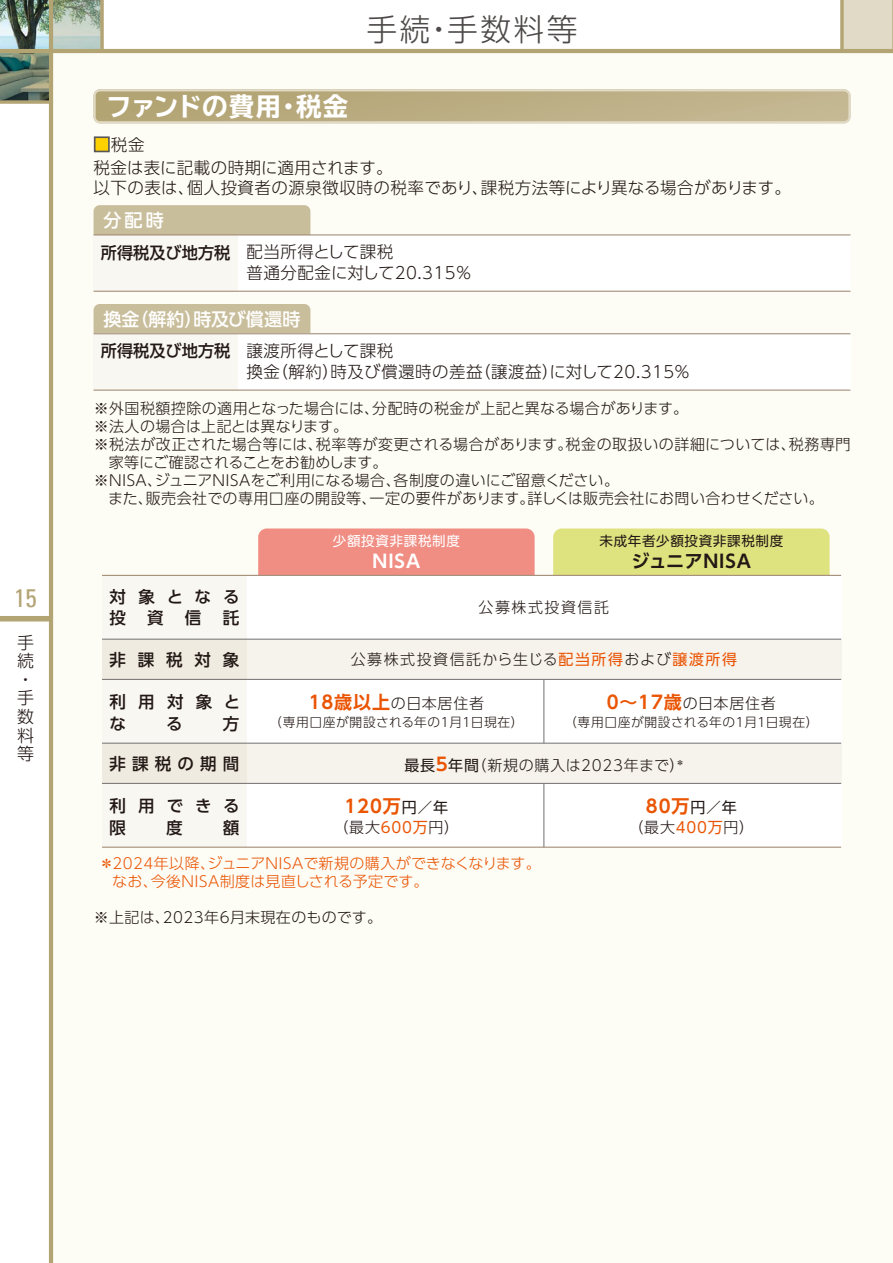
<style>
.page{position:relative;width:893px;height:1263px;background:#fff}
.page>*{position:absolute;margin:0;border:0;box-sizing:border-box;transform-origin:0 0}
.t1{font:300 30.75px "UD Shin Go Pro";letter-spacing:.08em;color:#4c4948}
.t2{font:700 expanded 25.5px "TBUD Go Std";color:#fff}
.t3{font:condensed 25.5px "Univers";color:#b3a474}
.t4{font:500 18px "UD Shin Go Pro";letter-spacing:.01em;color:#fff}
.t5{font:700 18px "UD Shin Go Pro De";letter-spacing:.05em;color:#ea5504}
.t6{font:700 18px "UD Shin Go Pro De";letter-spacing:.04em;color:#221815}
.t7{font:700 18px "UD Shin Go Pro De";color:#fff}
.t8{font:300 16.95px/18.6px "UD Shin Go Pro";color:#221815}
.t9{font:300 16.5px/21px "UD Shin Go Pro";letter-spacing:.03em;color:#221815}
.t10{font:500 16.5px/21.8px "UD Shin Go Pro";letter-spacing:.715em;color:#221815}
.t11{font:300 15px "UD Shin Go Pro";letter-spacing:.03em;color:#221815}
.t12{font:300 15px/18px "UD Shin Go Pro";letter-spacing:.01em;color:#ea5504}
.t13{font:300 15px "UD Shin Go Pro";letter-spacing:.09em;color:#221815}
.t14{font:300 15px "UD Shin Go Pro";letter-spacing:.05em;color:#221815}
.t15{font:300 15px "UD Shin Go Pro";letter-spacing:-.01em;color:#221815}
.t16{font:300 15px "UD Shin Go Pro";letter-spacing:.01em;color:#221815}
.t17{font:300 15px "UD Shin Go Pro";letter-spacing:.1em;color:#221815}
.t18{font:13.5px "UD Shin Go Pro";letter-spacing:.05em;color:#221815}
.t19{font:13.5px "UD Shin Go Pro";letter-spacing:.05em;color:#fff}
.t20{font:300 12.75px "UD Shin Go Pro";letter-spacing:.03em;color:#221815}
.s1{color:#fdd000}
.s2{font-weight:500}
.s3{font-weight:400;color:#ea5504}
.s4{font-family:"UD Shin Go Pro De";font-weight:700;font-size:18px;color:#ea5504}
.s5{font-weight:400}
.s6{font-family:"UD Shin Go Pro";font-weight:400;font-size:15px;color:#221815}
</style>
<div class="page">
<img style="left:0;top:0;width:49px;height:49px">
<div style="left:51px;top:51px;width:842px;height:1212px;background:#fdfcf5"></div>
<div style="left:842px;top:0;width:51px;height:51px;background:#e1dac6"></div>
<svg style="left:53px;top:0;width:47px;height:49px;background:#adbeaf"></svg>
<svg style="left:0;top:53px;width:49px;height:47px;background:#607767"></svg>
<svg style="left:840px;top:0;width:4px;height:49px"></svg>
<div style="left:0;top:616px;width:51px;height:5px;background:#b3a474"></div>
<hr style="left:49px;top:0;width:4px;height:1263px;background:#b3a474">
<hr style="left:0;top:49px;width:893px;height:4px;background:#b3a474">
<svg style="left:0;top:100px;width:49px;height:4px"></svg>
<svg style="left:100px;top:0;width:4px;height:49px"></svg>
<svg style="left:94px;top:89px;width:756px;height:34px;background:#bfb28a"></svg>
<div style="left:94px;top:205px;width:216px;height:34px;background:#c9be9c;border-radius:6px"></div>
<div style="left:94px;top:304px;width:216px;height:34px;background:#c9be9c;border-radius:6px"></div>
<div style="left:94px;top:334px;width:756px;height:56px;background:#fff"></div>
<div style="left:94px;top:334px;width:144px;height:56px;background:#f9f7f2"></div>
<div style="left:94px;top:235px;width:757px;height:56px;background:#fff"></div>
<div style="left:94px;top:235px;width:144px;height:56px;background:#f9f7f2"></div>
<hr style="left:94px;top:291px;width:756px;height:1px;background:#9d8771">
<hr style="left:94px;top:234px;width:756px;height:1px;background:#9d8771">
<hr style="left:94px;top:390px;width:756px;height:1px;background:#9d8771">
<hr style="left:94px;top:333px;width:756px;height:1px;background:#9d8771">
<div style="left:94px;top:136px;width:16px;height:16px;border:2px solid #595757"></div>
<div style="left:258px;top:528px;width:277px;height:77px;background:#f08e84;border-radius:9px"></div>
<div style="left:553px;top:528px;width:277px;height:77px;background:#dfe37f;border-radius:9px"></div>
<div style="left:102px;top:575px;width:739px;height:272px;background:#fff"></div>
<div style="left:102px;top:575px;width:145px;height:272px;background:#f9f7f2"></div>
<div style="left:102px;top:639px;width:739px;height:40px;background:linear-gradient(to right,#f2eee4,#f8f5f1)"></div>
<div style="left:102px;top:743px;width:739px;height:40px;background:linear-gradient(to right,#f2eee4,#f8f5f1)"></div>
<hr style="left:102px;top:639px;width:739px;height:1px;background:#727171">
<hr style="left:102px;top:679px;width:739px;height:1px;background:#727171">
<hr style="left:102px;top:743px;width:739px;height:1px;background:#727171">
<hr style="left:102px;top:783px;width:739px;height:1px;background:#727171">
<hr style="left:102px;top:847px;width:739px;height:1px;background:#9d8771">
<hr style="left:544px;top:679px;width:1px;height:64px;background:#727171">
<hr style="left:544px;top:783px;width:1px;height:64px;background:#727171">
<hr style="left:102px;top:575px;width:739px;height:1px;background:#9d8771">
<h2 class="t3" style="left:14px;top:582px;width:24px">15</h2>
<p class="t8" style="left:17px;top:632px;width:18px">手続・手数料等</p>
<h1 class="t1" style="left:366px;top:4px;width:213px">手続・手数料等</h1>
<h2 class="t2" style="left:106px;top:92px;width:244px">ファンドの費用・税金</h2>
<p class="t9" style="left:94px;top:133px;width:53px"><span class="s1">■</span>税金</p>
<p class="t9" style="left:94px;top:157px;width:699px;line-height:19.5px">税金は表に記載の時期に適用されます。<br>以下の表は、個人投資者の源泉徴収時の税率であり、課税方法等により異なる場合があります。</p>
<p class="t4" style="left:103px;top:206px;width:62px">分配時</p>
<p class="t9" style="left:247px;top:241px;width:227px;text-indent:-146px"><span class="s2">所得税及び地方税</span> 配当所得として課税<br>普通分配金に対して20.315％</p>
<p class="t4" style="left:103px;top:305px;width:199px">換金（解約）時及び償還時</p>
<p class="t9" style="left:247px;top:340px;width:445px;text-indent:-146px"><span class="s2">所得税及び地方税</span> 譲渡所得として課税<br>換金（解約）時及び償還時の差益（譲渡益）に対して20.315％</p>
<p class="t11" style="left:94px;top:396px;width:596px">※外国税額控除の適用となった場合には、分配時の税金が上記と異なる場合があります。</p>
<p class="t16" style="left:94px;top:414px;width:256px">※法人の場合は上記とは異なります。</p>
<p class="t11" style="left:94px;top:432px;width:758px">※税法が改正された場合等には、税率等が変更される場合があります。税金の取扱いの詳細については、税務専門</p>
<p class="t15" style="left:109px;top:450px;width:280px">家等にご確認されることをお勧めします。</p>
<p class="t11" style="left:94px;top:468px;width:527px">※NISA、ジュニアNISAをご利用になる場合、各制度の違いにご留意ください。</p>
<p class="t11" style="left:108px;top:486px;width:717px">また、販売会社での専用口座の開設等、一定の要件があります。詳しくは販売会社にお問い合わせください。</p>
<p class="t10" style="left:109px;top:585px;width:132px">対象となる投</p>
<p class="t10" style="left:147px;top:607px;width:18px">資</p>
<p class="t10" style="left:185px;top:607px;width:18px">信</p>
<p class="t10" style="left:223px;top:607px;width:18px">託</p>
<p class="t19" style="left:333px;top:530px;width:128px">少額投資非課税制度</p>
<p class="t7" style="left:373px;top:547px;width:49px">NISA</p>
<p class="t18" style="left:600px;top:530px;width:185px">未成年者少額投資非課税制度</p>
<p class="t6" style="left:631px;top:547px;width:121px">ジュニアNISA</p>
<p class="t17" style="left:479px;top:595px;width:132px">公募株式投資信託</p>
<p class="t10" style="left:109px;top:648px;width:131px">非課税対象</p>
<p class="t13" style="left:351px;top:647px;width:388px">公募株式投資信託から生じる<span class="s3">配当所得</span>および<span class="s3">譲渡所得</span></p>
<p class="t10" style="left:109px;top:690px;width:132px">利用対象とな</p>
<p class="t10" style="left:166px;top:712px;width:18px">る</p>
<p class="t10" style="left:223px;top:712px;width:18px">方</p>
<p class="t10" style="left:109px;top:752px;width:131px">非課税の期間</p>
<p class="t10" style="left:109px;top:794px;width:132px">利用できる限</p>
<p class="t10" style="left:166px;top:816px;width:18px">度</p>
<p class="t10" style="left:223px;top:816px;width:18px">額</p>
<p class="t11" style="left:309px;top:691px;width:177px"><span class="s4">18歳以上</span>の日本居住者</p>
<p class="t20" style="left:269px;top:712px;width:256px">（専用口座が開設される年の１月１日現在）</p>
<p class="t11" style="left:607px;top:691px;width:171px"><span class="s4">0～17歳</span>の日本居住者</p>
<p class="t20" style="left:564px;top:712px;width:256px">（専用口座が開設される年の１月１日現在）</p>
<p class="t14" style="left:404px;top:753px;width:282px"><span class="s5">最長</span><span class="s4">５</span><span class="s5">年間</span>（新規の購入は2023年まで）<sup>＊</sup></p>
<p class="t5" style="left:345px;top:791px;width:105px">120万<span class="s6">円／年</span></p>
<p class="t11" style="left:334px;top:815px;width:127px">（最大<span class="s3">600万</span>円）</p>
<p class="t5" style="left:646px;top:791px;width:92px">80万<span class="s6">円／年</span></p>
<p class="t11" style="left:628px;top:815px;width:127px">（最大<span class="s3">400万</span>円）</p>
<p class="t12" style="left:112px;top:854px;width:430px;text-indent:-13px">＊2024年以降、ジュニアNISAで新規の購入ができなくなります。なお、今後NISA制度は見直しされる予定です。</p>
<p class="t11" style="left:94px;top:905px;width:290px">※上記は、2023年6月末現在のものです。</p>
</div>
